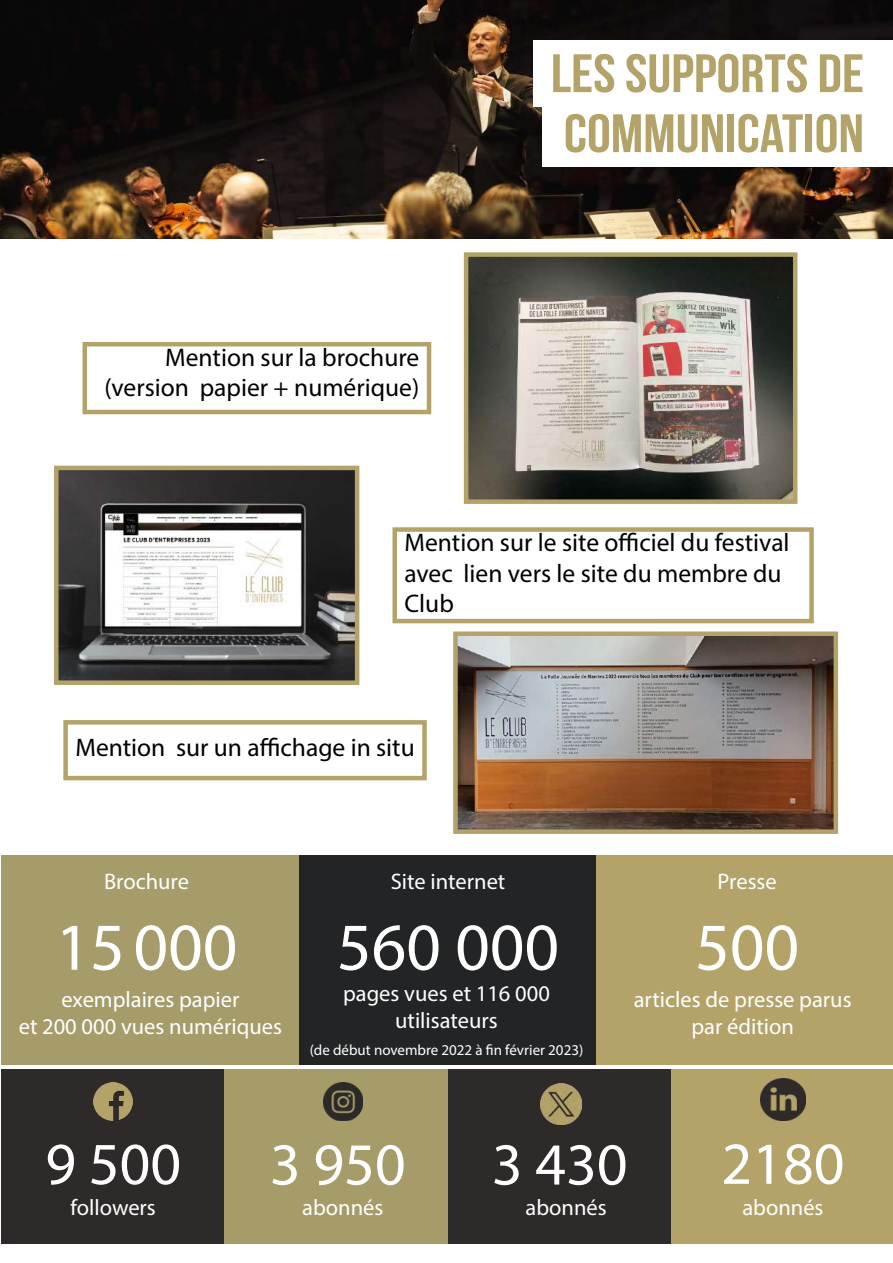
<style>
.page{position:relative;width:893px;height:1263px;background:#fff}
.page>*{position:absolute;margin:0;border:0;box-sizing:border-box;transform-origin:0 0}
.t1{font:67.5px "Myriad Pro";color:#fff}
.t2{font:60px "Myriad Pro";color:#fff}
.t3{font:700 54px/60px "Bebas Neue";color:#b3a369;scale:1.11 1}
.t4{font:25.5px/30.6px "Myriad Pro";color:#000}
.t5{font:22.5px/27px "Myriad Pro";color:#fff;text-align:center}
.t6{font:15px "Myriad Pro";color:#fff}
</style>
<div class="page">
<div style="left:2px;top:855px;width:297px;height:210px;background:#a69c69"></div>
<div style="left:2px;top:1069px;width:223px;height:175px;background:#2d2a29"></div>
<div style="left:225px;top:1069px;width:223px;height:175px;background:#a69c69"></div>
<div style="left:448px;top:1069px;width:223px;height:175px;background:#2d2a29"></div>
<div style="left:671px;top:1069px;width:222px;height:175px;background:#b3a369"></div>
<div style="left:299px;top:855px;width:298px;height:210px;background:#222425"></div>
<div style="left:597px;top:855px;width:296px;height:210px;background:#b3a369"></div>
<img style="left:324px;top:1082px;width:38px;height:38px">
<img style="left:94px;top:1082px;width:39px;height:38px">
<img style="left:761px;top:1078px;width:44px;height:42px">
<div style="left:392px;top:527px;width:422px;height:96px;border:4px solid #b3a369"></div>
<div style="left:82px;top:342px;width:349px;height:72px;border:4px solid #b3a369"></div>
<img style="left:458px;top:636px;width:375px;height:193px">
<div style="left:453px;top:631px;width:385px;height:203px;border:4px solid #b3a369"></div>
<div style="left:63px;top:720px;width:364px;height:60px;border:4px solid #b3a369"></div>
<img style="left:59px;top:471px;width:295px;height:209px">
<div style="left:54px;top:466px;width:305px;height:219px;border:4px solid #b3a369"></div>
<img style="left:469px;top:257px;width:323px;height:242px">
<div style="left:464px;top:252px;width:333px;height:252px;border:4px solid #b3a369"></div>
<img style="left:0;top:0;width:893px;height:239px">
<div style="left:533px;top:41px;width:360px;height:66px;background:#fff"></div>
<div style="left:542px;top:106px;width:351px;height:60px;background:#fff"></div>
<img style="left:540px;top:1083px;width:41px;height:41px">
<p class="t4" style="left:104px;top:341px;width:316px;text-align:right">Mention sur la brochure (version papier + numérique)</p>
<h3 class="t3" style="left:551px;top:43px;width:284px">LES SUPPORTS DE<br>COMMUNICATION</h3>
<p class="t4" style="left:404px;top:527px;width:387px">Mention sur le site officiel du festival avec lien vers le site du membre du<br>Club</p>
<p class="t4" style="left:75px;top:732px;width:341px">Mention sur un affichage in situ</p>
<p class="t5" style="left:104px;top:867px;width:87px">Brochure</p>
<p class="t5" style="left:391px;top:867px;width:116px">Site internet</p>
<p class="t5" style="left:718px;top:867px;width:61px">Presse</p>
<h1 class="t1" style="left:56px;top:905px;width:183px">15 000</h1>
<h1 class="t1" style="left:337px;top:905px;width:224px">560 000</h1>
<h1 class="t1" style="left:695px;top:905px;width:105px">500</h1>
<p class="t5" style="left:19px;top:985px;width:265px">exemplaires papier<br>et 200 000 vues numériques</p>
<p class="t5" style="left:343px;top:980px;width:208px">pages vues et 116 000 utilisateurs</p>
<p class="t6" style="left:310px;top:1041px;width:275px">(de début novembre 2022 à fin février 2023)</p>
<p class="t5" style="left:634px;top:985px;width:219px">articles de presse parus par édition</p>
<h2 class="t2" style="left:45px;top:1127px;width:137px">9 500</h2>
<h2 class="t2" style="left:270px;top:1127px;width:137px">3 950</h2>
<h2 class="t2" style="left:492px;top:1127px;width:137px">3 430</h2>
<h2 class="t2" style="left:721px;top:1127px;width:125px">2180</h2>
<p class="t5" style="left:71px;top:1193px;width:87px">followers</p>
<p class="t5" style="left:302px;top:1193px;width:83px">abonnés</p>
<p class="t5" style="left:525px;top:1193px;width:83px">abonnés</p>
<p class="t5" style="left:742px;top:1193px;width:83px">abonnés</p>
</div>
